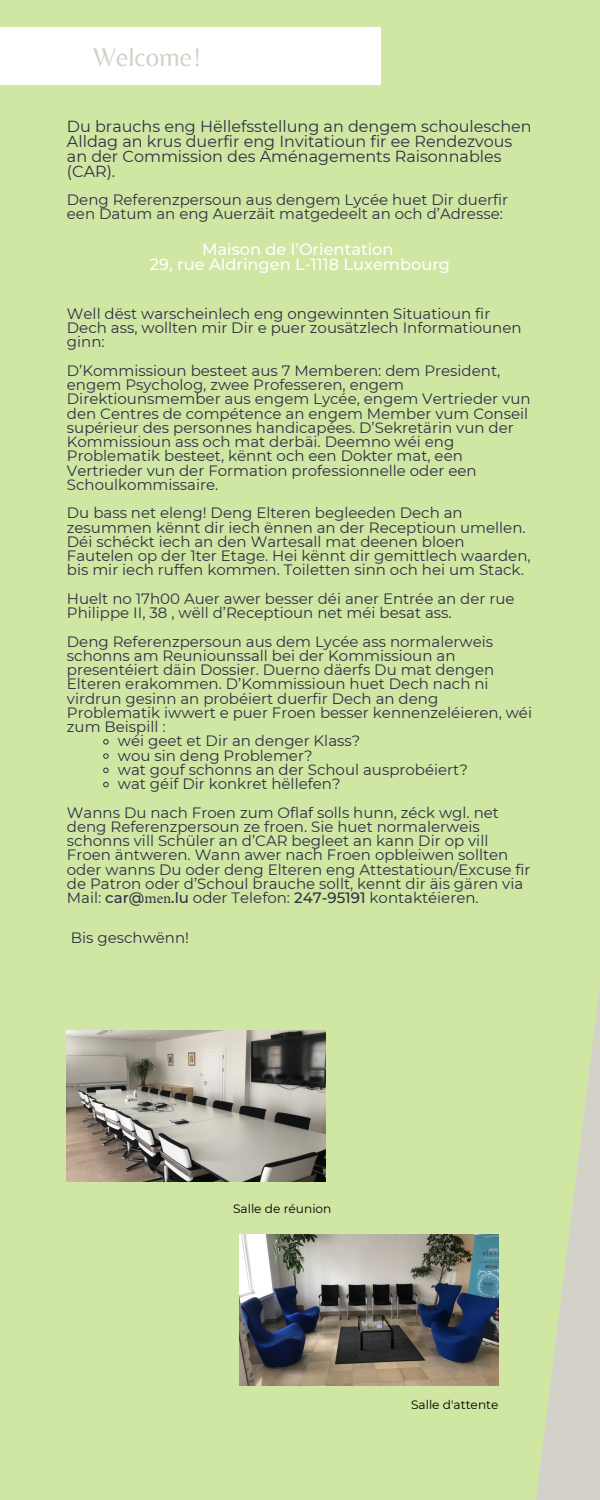
<style>
.page{position:relative;width:600px;height:1500px;background:#d0e6a3}
.page>*{position:absolute;margin:0;border:0;box-sizing:border-box;transform-origin:0 0}
.t1{font:26.8px "Belleza";color:#d4d1c9}
.t2{font:500 16.2px/15px "Montserrat";color:#fff;text-align:center}
.t3{font:16px/15px "Montserrat";color:#2c3045}
.t4{font:15px/14.2px "Montserrat";color:#2c3045}
.t5{font:12.2px "Montserrat";color:#000}
.s1{font-weight:500}
.s2{font-family:"Minion Pro"}
</style>
<div class="page">
<svg style="left:536px;top:988px;width:64px;height:512px"></svg>
<div style="left:0;top:28px;width:380px;height:57px;background:#fff"></div>
<img style="left:67px;top:1031px;width:259px;height:150px">
<svg style="left:103px;top:739px;width:6px;height:6px"></svg>
<svg style="left:103px;top:753px;width:6px;height:6px"></svg>
<svg style="left:103px;top:767px;width:6px;height:6px"></svg>
<svg style="left:103px;top:781px;width:6px;height:7px"></svg>
<img style="left:239px;top:1235px;width:259px;height:151px">
<h1 class="t1" style="left:93px;top:41px;width:110px">Welcome!</h1>
<p class="t3" style="left:67px;top:119px;width:466px">Du brauchs eng Hëllefsstellung an dengem schouleschen Alldag an krus duerfir eng Invitatioun fir ee Rendezvous an der Commission des Aménagements Raisonnables (CAR).</p>
<p class="t4" style="left:67px;top:192px;width:443px">Deng Referenzpersoun aus dengem Lycée huet Dir duerfir een Datum an eng Auerzäit matgedeelt an och d’Adresse:</p>
<p class="t2" style="left:150px;top:241px;width:302px">Maison de l’Orientation<br>29, rue Aldringen L-1118 Luxembourg</p>
<p class="t4" style="left:67px;top:306px;width:456px">Well dëst warscheinlech eng ongewinnten Situatioun fir<br>Dech ass, wollten mir Dir e puer zousätzlech Informatiounen ginn:</p>
<p class="t4" style="left:67px;top:363px;width:465px">D’Kommissioun besteet aus 7 Memberen: dem President, engem Psycholog, zwee Professeren, engem Direktiounsmember aus engem Lycée, engem Vertrieder vun den Centres de compétence an engem Member vum Conseil supérieur des personnes handicapées. D’Sekretärin vun der Kommissioun ass och mat derbäi. Deemno wéi eng Problematik besteet, kënnt och een Dokter mat, een Vertrieder vun der Formation professionnelle oder een Schoulkommissaire.</p>
<p class="t4" style="left:67px;top:506px;width:465px">Du bass net eleng! Deng Elteren begleeden Dech an zesummen kënnt dir iech ënnen an der Receptioun umellen.<br>Déi schéckt iech an den Wartesall mat deenen bloen Fautelen op der 1ter Etage. Hei kënnt dir gemittlech waarden, bis mir iech ruffen kommen. Toiletten sinn och hei um Stack.</p>
<p class="t4" style="left:67px;top:591px;width:449px">Huelt no 17h00 Auer awer besser déi aner Entrée an der rue<br>Philippe II, 38 , wëll d’Receptioun net méi besat ass.</p>
<p class="t4" style="left:67px;top:634px;width:467px">Deng Referenzpersoun aus dem Lycée ass normalerweis schonns am Reuniounssall bei der Kommissioun an presentéiert däin Dossier. Duerno däerfs Du mat dengen Elteren erakommen. D’Kommissioun huet Dech nach ni virdrun gesinn an probéiert duerfir Dech an deng Problematik iwwert e puer Froen besser kennenzeléieren, wéi zum Beispill :</p>
<p class="t4" style="left:118px;top:734px;width:351px">wéi geet et Dir an denger Klass?<br>wou sin deng Problemer?<br>wat gouf schonns an der Schoul ausprobéiert? wat géif Dir konkret hëllefen?</p>
<p class="t4" style="left:67px;top:805px;width:465px">Wanns Du nach Froen zum Oflaf solls hunn, zéck wgl. net deng Referenzpersoun ze froen. Sie huet normalerweis schonns vill Schüler an d’CAR begleet an kann Dir op vill Froen äntweren. Wann awer nach Froen opbleiwen sollten oder wanns Du oder deng Elteren eng Attestatioun/Excuse fir de Patron oder d’Schoul brauche sollt, kennt dir äis gären via Mail: <span class="s1">car@</span><span class="s2">men</span><span class="s1">.lu</span> oder Telefon: <span class="s1">247-95191</span> kontaktéieren.</p>
<p class="t4" style="left:71px;top:930px;width:120px">Bis geschwënn!</p>
<p class="t5" style="left:233px;top:1201px;width:100px">Salle de réunion</p>
<p class="t5" style="left:411px;top:1397px;width:89px">Salle d'attente</p>
</div>
